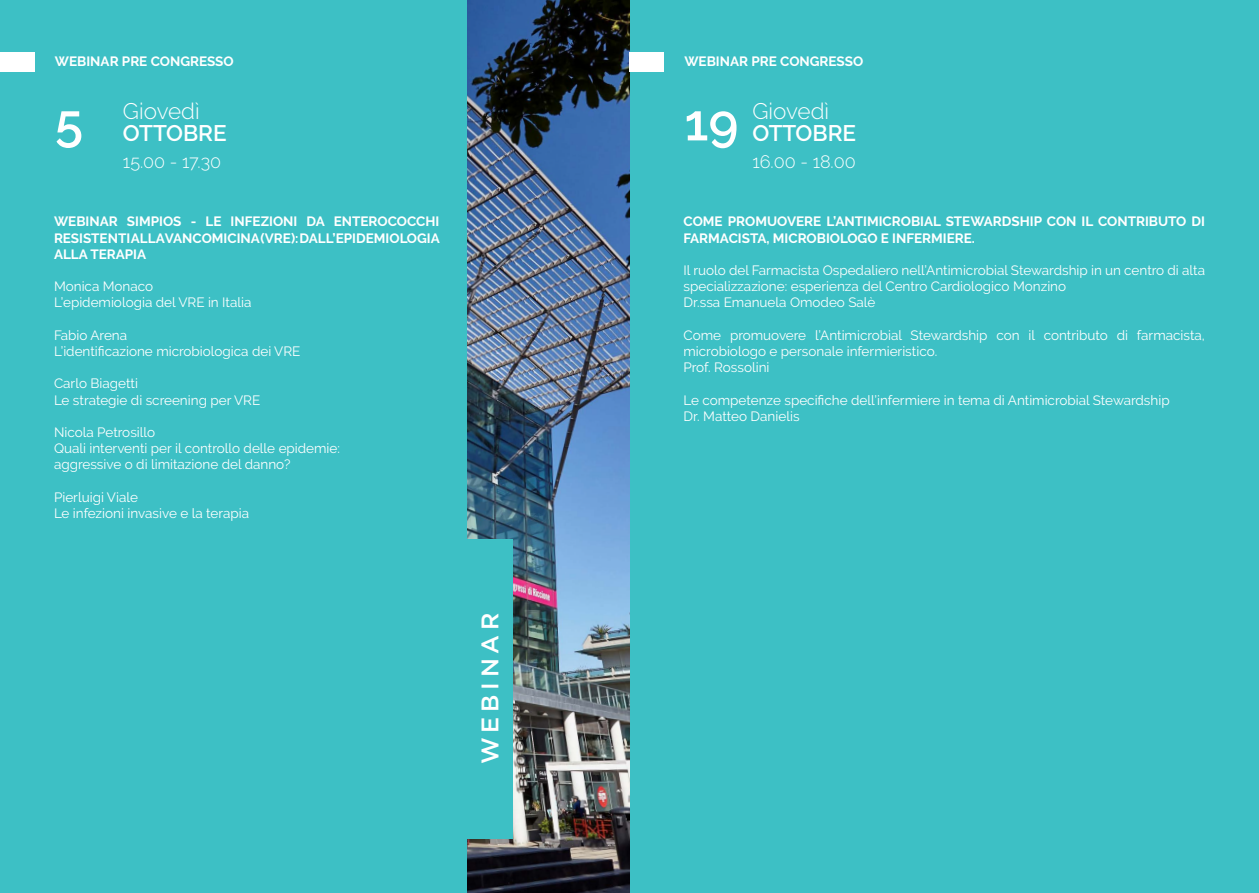
<style>
.page{position:relative;width:1259px;height:893px;background:#3dc0c5}
.page>*{position:absolute;margin:0;border:0;box-sizing:border-box;transform-origin:0 0}
.t1{font:600 51px "Raleway";color:#fff}
.t2{font:500 24px "Gotham";letter-spacing:.2em;color:#fff}
.t3{font:600 22.5px "Raleway";color:#fff}
.t4{font:300 22.5px "Raleway";color:#fff}
.t5{font:300 18px "Raleway";color:#fff}
.t6{font:13.5px/16.2px "Raleway";color:#fff}
.t7{font:700 13.5px/16.2px "Raleway";color:#fff;text-align:justify}
</style>
<div class="page">
<div style="left:0;top:52px;width:35px;height:20px;background:#fff"></div>
<img style="left:467px;top:0;width:162px;height:893px">
<div style="left:467px;top:539px;width:46px;height:299px;background:#3dc0c5"></div>
<div style="left:629px;top:52px;width:35px;height:20px;background:#fff"></div>
<p class="t7" style="left:55px;top:54px;width:180px">WEBINAR PRE CONGRESSO</p>
<p class="t1" style="left:55px;top:93px;width:30px">5</p>
<p class="t4" style="left:123px;top:98px;width:78px">Giovedì</p>
<p class="t5" style="left:123px;top:151px;width:100px">15.00 - 17.30</p>
<p class="t3" style="left:123px;top:120px;width:105px">OTTOBRE</p>
<p class="t7" style="left:54px;top:214px;width:387px">WEBINAR SIMPIOS - LE INFEZIONI DA ENTEROCOCCHI RESISTENTI ALLA VANCOMICINA (VRE): DALL’EPIDEMIOLOGIA ALLA TERAPIA</p>
<p class="t6" style="left:54px;top:278px;width:101px">Monica Monaco</p>
<p class="t6" style="left:54px;top:294px;width:199px">L’epidemiologia del VRE in Italia</p>
<p class="t6" style="left:54px;top:327px;width:75px">Fabio Arena</p>
<p class="t6" style="left:54px;top:343px;width:248px">L’identificazione microbiologica dei VRE</p>
<p class="t6" style="left:54px;top:375px;width:85px">Carlo Biagetti</p>
<p class="t6" style="left:54px;top:392px;width:208px">Le strategie di screening per VRE</p>
<p class="t6" style="left:54px;top:424px;width:103px">Nicola Petrosillo</p>
<p class="t6" style="left:54px;top:440px;width:287px">Quali interventi per il controllo delle epidemie: aggressive o di limitazione del danno?</p>
<p class="t6" style="left:54px;top:489px;width:85px">Pierluigi Viale</p>
<p class="t6" style="left:54px;top:505px;width:197px">Le infezioni invasive e la terapia</p>
<p class="t2" style="left:474px;top:764px;width:153px;rotate:-90deg">WEBINAR</p>
<p class="t7" style="left:684px;top:54px;width:180px">WEBINAR PRE CONGRESSO</p>
<p class="t1" style="left:684px;top:93px;width:56px">19</p>
<p class="t4" style="left:752px;top:98px;width:78px">Giovedì</p>
<p class="t5" style="left:752px;top:151px;width:105px">16.00 - 18.00</p>
<p class="t3" style="left:752px;top:120px;width:105px">OTTOBRE</p>
<p class="t7" style="left:683px;top:214px;width:523px">COME PROMUOVERE L’ANTIMICROBIAL STEWARDSHIP CON IL CONTRIBUTO DI<br>FARMACISTA, MICROBIOLOGO E INFERMIERE.</p>
<p class="t6" style="left:683px;top:262px;width:523px">Il ruolo del Farmacista Ospedaliero nell’Antimicrobial Stewardship in un centro di alta specializzazione: esperienza del Centro Cardiologico Monzino</p>
<p class="t6" style="left:683px;top:294px;width:193px">Dr.ssa Emanuela Omodeo Salè</p>
<p class="t6" style="left:683px;top:327px;width:523px">Come promuovere l’Antimicrobial Stewardship con il contributo di farmacista, microbiologo e personale infermieristico.</p>
<p class="t6" style="left:683px;top:359px;width:88px">Prof. Rossolini</p>
<p class="t6" style="left:683px;top:392px;width:488px">Le competenze specifiche dell’infermiere in tema di Antimicrobial Stewardship</p>
<p class="t6" style="left:683px;top:408px;width:118px">Dr. Matteo Danielis</p>
</div>
